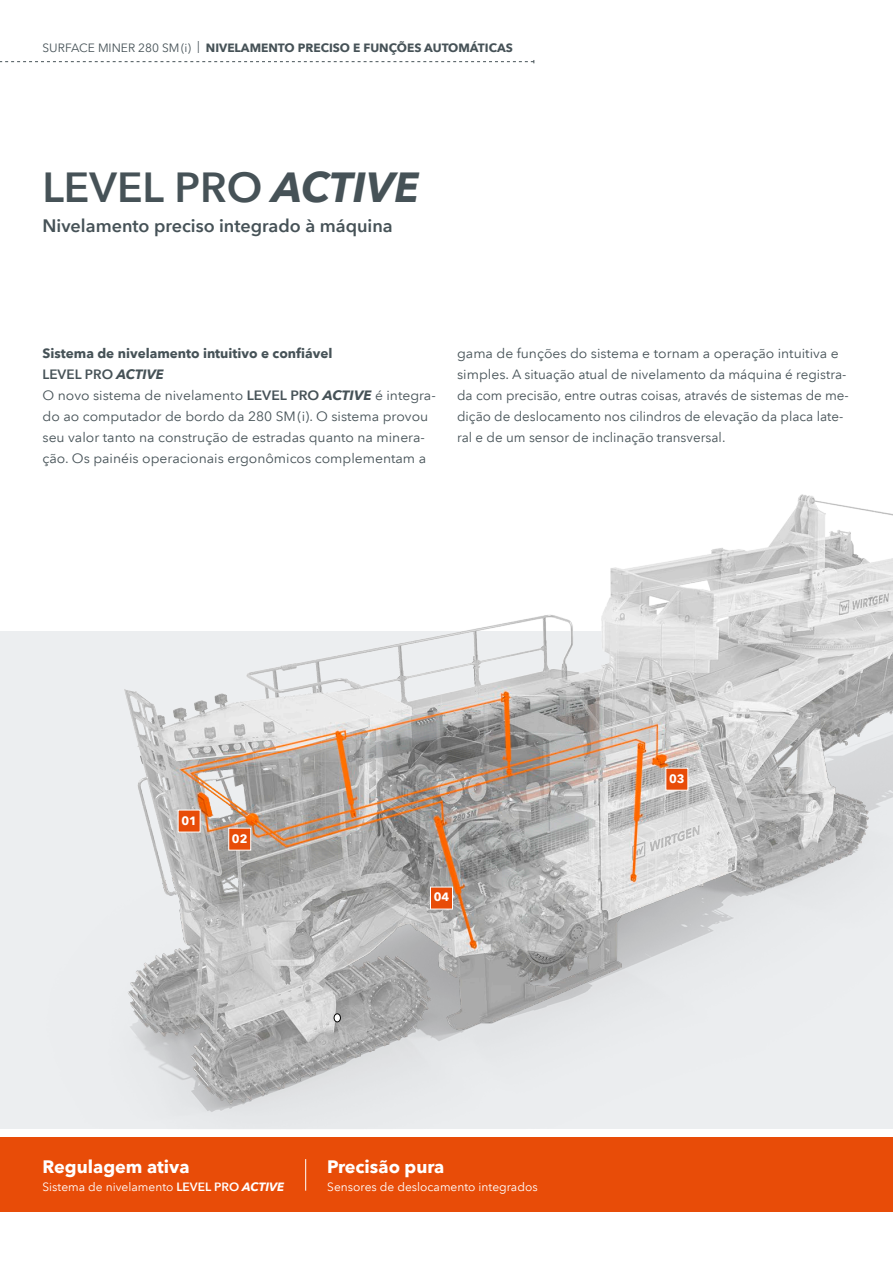
<style>
.page{position:relative;width:893px;height:1263px;background:#fff}
.page>*{position:absolute;margin:0;border:0;box-sizing:border-box;transform-origin:0 0}
.t1{font:600 42px "Avenir Next LT Pro";color:#465257}
.t2{font:600 18px "Avenir Next LT Pro";color:#465257}
.t3{font:700 18px "Avenir Next LT Pro";color:#fff}
.t4{font:13.5px/21px "Avenir Next LT Pro";color:#465257}
.t5{font:12px "Avenir Next LT Pro";color:#fff}
.t6{font:700 12px "Avenir Next LT Pro";color:#465257}
.t7{font:700 12px "Avenir Next LT Pro";color:#fff}
.s1{font-weight:400}
.s2{font-weight:700;font-style:italic}
.s3{font-weight:700}
.s4{font-weight:600}
</style>
<div class="page">
<svg style="left:0;top:60px;width:534px;height:3px"></svg>
<div style="left:0;top:631px;width:893px;height:498px;background:#eceef0"></div>
<img style="left:124px;top:494px;width:769px;height:618px">
<div style="left:334px;top:1014px;width:6px;height:8px;background:#fff;border-radius:50%"></div>
<div style="left:334px;top:1013px;width:7px;height:9px;border:1px solid #000;border-radius:50%"></div>
<svg style="left:177px;top:809px;width:24px;height:24px"></svg>
<svg style="left:228px;top:827px;width:23px;height:24px"></svg>
<svg style="left:665px;top:767px;width:24px;height:24px"></svg>
<svg style="left:430px;top:886px;width:23px;height:24px"></svg>
<div style="left:0;top:1138px;width:893px;height:74px;background:#e84c08"></div>
<hr style="left:305px;top:1159px;width:1px;height:32px;background:#fff">
<p class="t6" style="left:43px;top:40px;width:472px"><span class="s1">SURFACE MINER 280 SM(i) |</span> NIVELAMENTO PRECISO E FUNÇÕES AUTOMÁTICAS</p>
<h1 class="t1" style="left:43px;top:162px;width:378px">LEVEL PRO <span class="s2">ACTIVE</span></h1>
<h2 class="t2" style="left:43px;top:215px;width:352px">Nivelamento preciso integrado à máquina</h2>
<p class="t4" style="left:43px;top:343px;width:395px"><span class="s3">Sistema de nivelamento intuitivo e confiável<br></span><span class="s4">LEVEL PRO</span> <span class="s2">ACTIVE<br></span>O novo sistema de nivelamento <span class="s4">LEVEL PRO</span> <span class="s2">ACTIVE</span> é integra&shy;do ao computador de bordo da 280 SM(i). O sistema provou seu valor tanto na construção de estradas quanto na minera&shy;ção. Os painéis operacionais ergonômicos complementam a</p>
<p class="t4" style="left:457px;top:343px;width:393px">gama de funções do sistema e tornam a operação intuitiva e simples. A situação atual de nivelamento da máquina é registra&shy;da com precisão, entre outras coisas, através de sistemas de me&shy;dição de deslocamento nos cilindros de elevação da placa late&shy;ral e de um sensor de inclinação transversal.</p>
<p class="t7" style="left:181px;top:813px;width:17px">01</p>
<p class="t7" style="left:232px;top:831px;width:17px">02</p>
<p class="t7" style="left:434px;top:890px;width:17px">04</p>
<h2 class="t3" style="left:43px;top:1155px;width:149px">Regulagem ativa</h2>
<p class="t5" style="left:43px;top:1179px;width:243px">Sistema de nivelamento <span class="s4">LEVEL PRO</span> <span class="s2">ACTIVE</span></p>
<h2 class="t3" style="left:327px;top:1155px;width:119px">Precisão pura</h2>
<p class="t5" style="left:327px;top:1179px;width:212px">Sensores de deslocamento integrados</p>
<p class="t7" style="left:669px;top:771px;width:17px">03</p>
</div>
